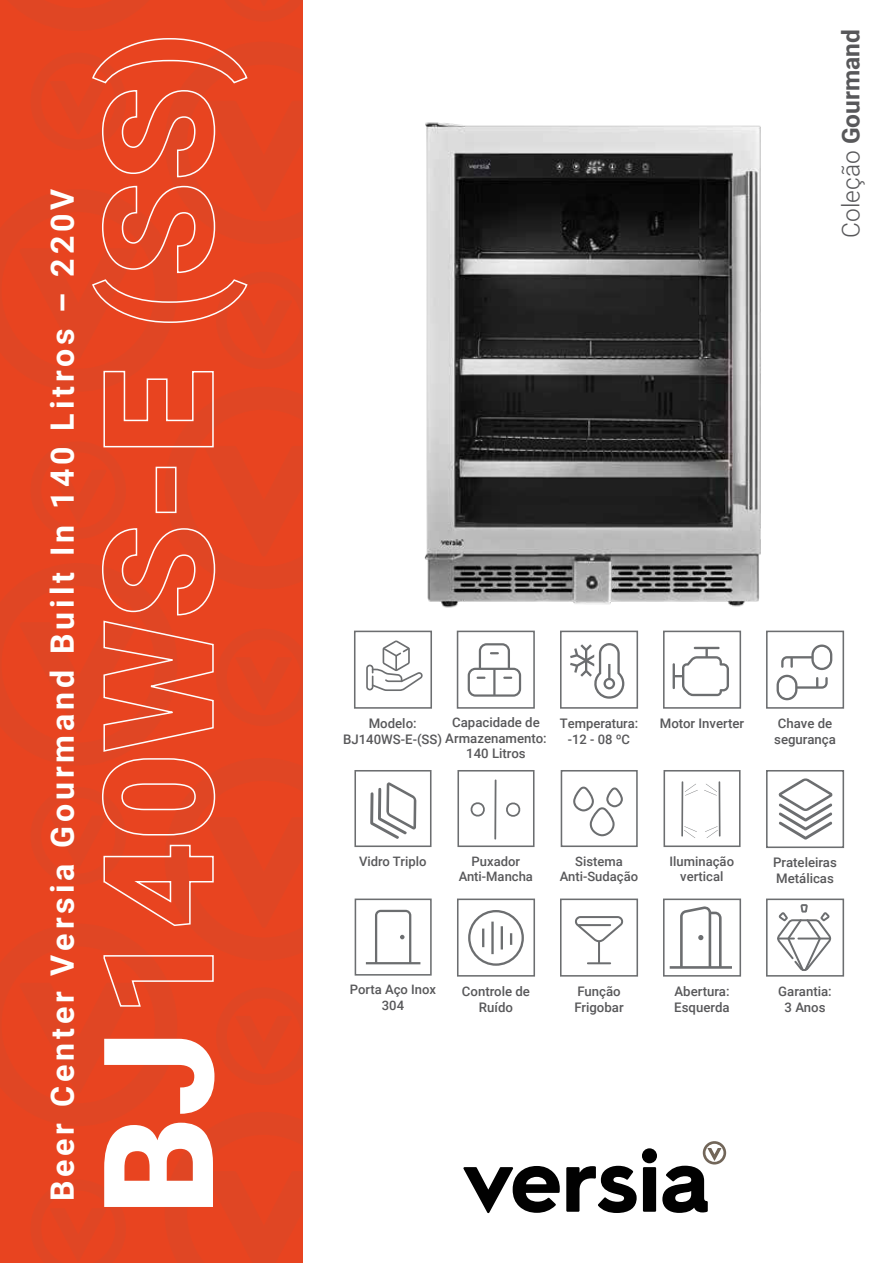
<style>
.page{position:relative;width:893px;height:1263px;background:#fff}
.page>*{position:absolute;margin:0;border:0;box-sizing:border-box;transform-origin:0 0}
.t1{font:900 153px "Roboto";color:#fff}
.t2{font:700 32.1px "Roboto";letter-spacing:.12em;color:#fffffe}
.t3{font:700 24.45px "Roboto";color:#58585a}
.t4{font:500 13.2px/15.9px "Roboto";color:#58585a;text-align:center}
.t5{font:500 13.05px/15.6px "Roboto";color:#58585a;text-align:center}
.s1{font-weight:300}
</style>
<div class="page">
<div style="left:0;top:0;width:177px;height:31px;background:#e64420"></div>
<div style="left:216px;top:0;width:86px;height:22px;background:#e84420"></div>
<svg style="left:463px;top:1166px;width:97px;height:47px"></svg>
<svg style="left:566px;top:1166px;width:71px;height:47px"></svg>
<div style="left:642px;top:1148px;width:15px;height:15px;background:#010101;border-radius:50%"></div>
<div style="left:643px;top:1167px;width:13px;height:45px;background:#010101"></div>
<svg style="left:662px;top:1141px;width:64px;height:72px"></svg>
<div style="left:354px;top:631px;width:78px;height:78px;border:2px solid #6c6e70"></div>
<svg style="left:366px;top:657px;width:57px;height:34px"></svg>
<div style="left:457px;top:631px;width:78px;height:78px;border:2px solid #6c6e70"></div>
<svg style="left:468px;top:657px;width:53px;height:40px"></svg>
<div style="left:766px;top:898px;width:78px;height:79px;border:2px solid #6c6e70"></div>
<svg style="left:777px;top:904px;width:54px;height:67px"></svg>
<div style="left:663px;top:631px;width:78px;height:78px;border:2px solid #6c6e70"></div>
<svg style="left:673px;top:657px;width:56px;height:39px"></svg>
<div style="left:766px;top:631px;width:78px;height:78px;border:2px solid #6c6e70"></div>
<svg style="left:777px;top:657px;width:55px;height:43px"></svg>
<div style="left:560px;top:631px;width:78px;height:78px;border:2px solid #6c6e70"></div>
<svg style="left:570px;top:657px;width:54px;height:42px"></svg>
<div style="left:766px;top:770px;width:78px;height:78px;border:2px solid #6c6e70"></div>
<svg style="left:778px;top:778px;width:55px;height:62px"></svg>
<div style="left:663px;top:898px;width:78px;height:79px;border:2px solid #6c6e70"></div>
<svg style="left:670px;top:906px;width:62px;height:63px"></svg>
<div style="left:560px;top:898px;width:78px;height:79px;border:2px solid #6c6e70"></div>
<svg style="left:575px;top:916px;width:49px;height:48px"></svg>
<div style="left:663px;top:770px;width:78px;height:77px;border:2px solid #6c6e70"></div>
<svg style="left:681px;top:781px;width:17px;height:57px"></svg>
<svg style="left:704px;top:781px;width:16px;height:57px"></svg>
<div style="left:457px;top:770px;width:77px;height:77px;border:2px solid #6c6e70"></div>
<svg style="left:470px;top:779px;width:51px;height:60px"></svg>
<div style="left:354px;top:770px;width:77px;height:77px;border:2px solid #6c6e70"></div>
<svg style="left:370px;top:782px;width:46px;height:57px"></svg>
<div style="left:355px;top:898px;width:77px;height:77px;border:2px solid #6c6e70"></div>
<svg style="left:366px;top:910px;width:54px;height:54px"></svg>
<div style="left:561px;top:770px;width:77px;height:77px;border:2px solid #6c6e70"></div>
<svg style="left:573px;top:786px;width:50px;height:50px"></svg>
<div style="left:457px;top:898px;width:78px;height:79px;border:2px solid #6c6e70"></div>
<svg style="left:468px;top:910px;width:56px;height:56px"></svg>
<div style="left:0;top:37px;width:302px;height:1226px;background:#e84420"></div>
<img style="left:302px;top:74px;width:543px;height:583px">
<h2 class="t2" style="left:44px;top:1201px;width:1014px;rotate:-90deg">Beer Center Versia Gourmand Built In 140 Litros – 220V</h2>
<h1 class="t1" style="left:93px;top:1215px;width:186px;rotate:-90deg">BJ</h1>
<h3 class="t3" style="left:837px;top:238px;width:210px;rotate:-90deg"><span class="s1">Coleção</span> Gourmand</h3>
<p class="t4" style="left:343px;top:717px;width:101px">Modelo:<br>BJ140WS-E-(SS)</p>
<p class="t4" style="left:445px;top:715px;width:103px">Capacidade de<br>Armazenamento:<br>140 Litros</p>
<p class="t4" style="left:560px;top:716px;width:80px">Temperatura: -12 - 08 ºC</p>
<p class="t4" style="left:660px;top:716px;width:86px">Motor Inverter</p>
<p class="t4" style="left:774px;top:716px;width:63px;text-align:left">Chave de segurança</p>
<p class="t5" style="left:359px;top:854px;width:69px">Vidro Triplo</p>
<p class="t5" style="left:459px;top:854px;width:76px">Puxador<br>Anti-Mancha</p>
<p class="t5" style="left:560px;top:854px;width:80px">Sistema<br>Anti-Sudação</p>
<p class="t5" style="left:670px;top:854px;width:66px">Iluminação vertical</p>
<p class="t4" style="left:773px;top:855px;width:65px;text-align:left">Prateleiras<br>Metálicas</p>
<p class="t5" style="left:350px;top:983px;width:88px">Porta Aço Inox<br>304</p>
<p class="t4" style="left:462px;top:984px;width:70px">Controle de<br>Ruído</p>
<p class="t4" style="left:574px;top:984px;width:51px;text-align:left">Função<br>Frigobar</p>
<p class="t4" style="left:674px;top:984px;width:57px;text-align:left">Abertura:<br>Esquerda</p>
<p class="t4" style="left:778px;top:984px;width:55px">Garantia:<br>3 Anos</p>
</div>
